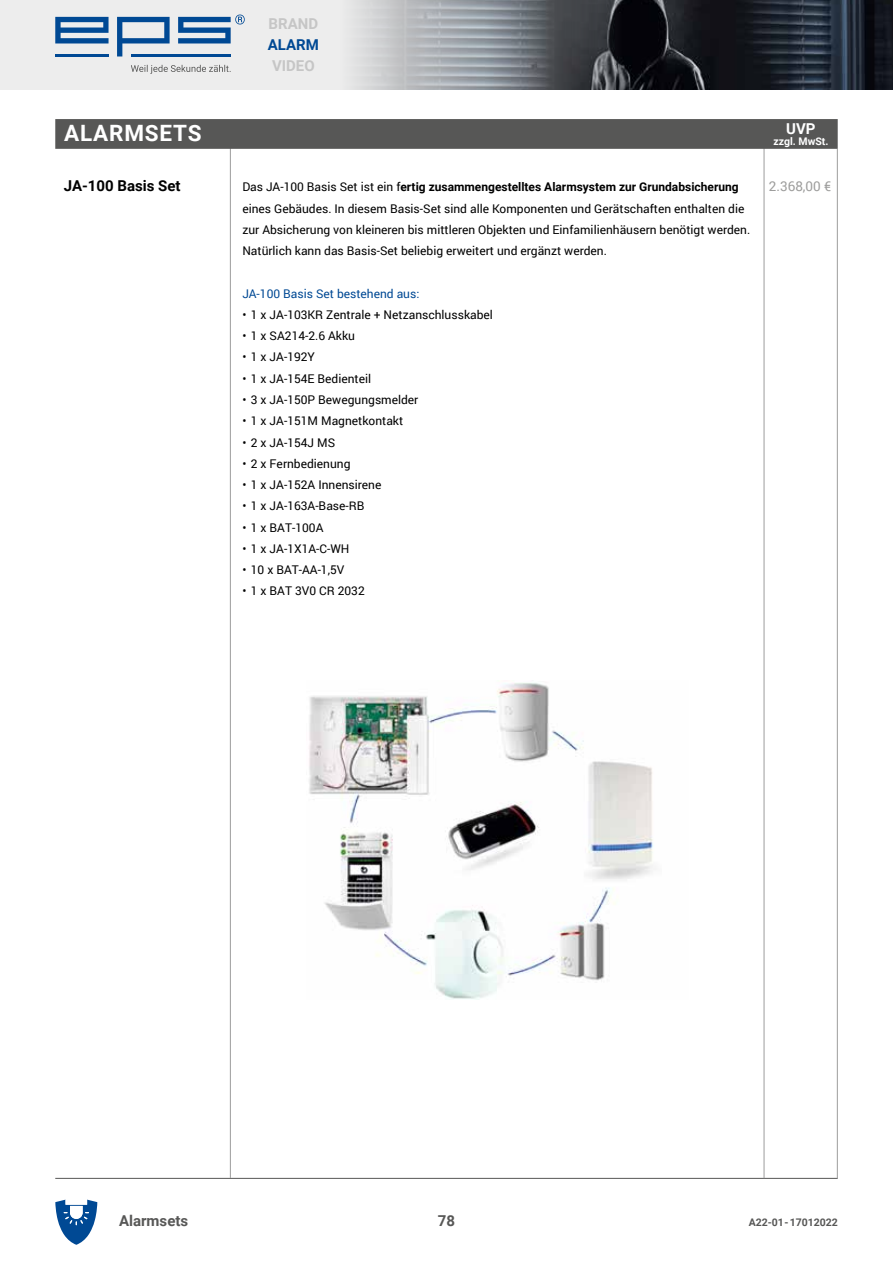
<style>
.page{position:relative;width:893px;height:1263px;background:#fff}
.page>*{position:absolute;margin:0;border:0;box-sizing:border-box;transform-origin:0 0}
.t1{font:700 22.5px "Roboto";color:#fff}
.t2{font:700 15px "Roboto";color:#000}
.t3{font:700 15px "Roboto";color:#575756}
.t4{font:700 15px "Roboto";color:#c6c6c6}
.t5{font:700 15px "Roboto";color:#004994}
.t6{font:700 15px "Roboto";color:#fff}
.t7{font:13.5px "Roboto";color:#9d9d9c}
.t8{font:12px/21.3px "Roboto";color:#000}
.t9{font:12px "Roboto";color:#004994}
.t10{font:700 10.5px "Roboto";color:#575756}
.t11{font:700 10.5px "Roboto";color:#fff}
.s1{font-weight:700}
</style>
<div class="page">
<div style="left:0;top:0;width:893px;height:89px;background:#ededed"></div>
<hr style="left:55px;top:1178px;width:783px;height:1px;background:#575756">
<svg style="left:55px;top:1199px;width:42px;height:46px"></svg>
<svg style="left:55px;top:17px;width:54px;height:26px"></svg>
<svg style="left:117px;top:17px;width:53px;height:39px"></svg>
<svg style="left:178px;top:15px;width:67px;height:28px"></svg>
<hr style="left:55px;top:54px;width:54px;height:2px;background:#004994">
<hr style="left:131px;top:54px;width:100px;height:2px;background:#004994">
<svg style="left:131px;top:65px;width:100px;height:9px"></svg>
<img style="left:353px;top:0;width:540px;height:89px">
<hr style="left:230px;top:128px;width:1px;height:1050px;background:#9d9d9c">
<hr style="left:764px;top:128px;width:1px;height:1050px;background:#9d9d9c">
<hr style="left:837px;top:149px;width:1px;height:1029px;background:#9d9d9c">
<div style="left:55px;top:119px;width:783px;height:30px;background:#575756"></div>
<img style="left:309px;top:683px;width:345px;height:316px">
<p class="t4" style="left:269px;top:13px;width:51px">BRAND</p>
<p class="t5" style="left:268px;top:34px;width:53px">ALARM</p>
<p class="t4" style="left:272px;top:55px;width:44px">VIDEO</p>
<h1 class="t1" style="left:64px;top:118px;width:31px">Alar</h1>
<h1 class="t1" style="left:124px;top:118px;width:50px">mSets</h1>
<p class="t2" style="left:64px;top:175px;width:118px">JA-100 Basis Set</p>
<p class="t8" style="left:242px;top:176px;width:509px">Das JA-100 Basis Set ist ein f<span class="s1">ertig zusammengestelltes Alarmsystem zur Grundabsicherung </span>eines Gebäudes. In diesem Basis-Set sind alle Komponenten und Gerätschaften enthalten die zur Absicherung von kleineren bis mittleren Objekten und Einfamilienhäusern benötigt werden.<br>Natürlich kann das Basis-Set beliebig erweitert und ergänzt werden.</p>
<p class="t9" style="left:242px;top:285px;width:179px">JA-100 Basis Set bestehend aus:</p>
<p class="t8" style="left:242px;top:304px;width:252px">• 1 x JA-103KR Zentrale + Netzanschlusskabel</p>
<p class="t8" style="left:242px;top:325px;width:114px">• 1 x SA214-2.6 Akku</p>
<p class="t8" style="left:242px;top:346px;width:74px">• 1 x JA-192Y</p>
<p class="t8" style="left:242px;top:367px;width:130px">• 1 x JA-154E Bedienteil</p>
<p class="t8" style="left:242px;top:389px;width:178px">• 3 x JA-150P Bewegungsmelder</p>
<p class="t8" style="left:242px;top:410px;width:162px">• 1 x JA-151M Magnetkontakt</p>
<p class="t8" style="left:242px;top:431px;width:94px">• 2 x JA-154J MS</p>
<p class="t8" style="left:242px;top:452px;width:110px">• 2 x Fernbedienung</p>
<p class="t8" style="left:242px;top:474px;width:141px">• 1 x JA-152A Innensirene</p>
<p class="t8" style="left:242px;top:495px;width:124px">• 1 x JA-163A-Base-RB</p>
<p class="t8" style="left:242px;top:516px;width:83px">• 1 x BAT-100A</p>
<p class="t8" style="left:242px;top:537px;width:109px">• 1 x JA-1X1A-C-WH</p>
<p class="t8" style="left:242px;top:559px;width:104px">• 10 x BAT-AA-1,5V</p>
<p class="t8" style="left:242px;top:580px;width:124px">• 1 x BAT 3V0 CR 2032</p>
<p class="t6" style="left:786px;top:118px;width:31px">UVP</p>
<p class="t11" style="left:773px;top:134px;width:57px">zzgl. MwSt.</p>
<p class="t7" style="left:769px;top:177px;width:64px">2.368,00 €</p>
<p class="t3" style="left:119px;top:1210px;width:71px">Alarmsets</p>
<p class="t3" style="left:438px;top:1210px;width:19px">78</p>
<p class="t10" style="left:749px;top:1215px;width:91px">A22-01-17012022</p>
</div>
